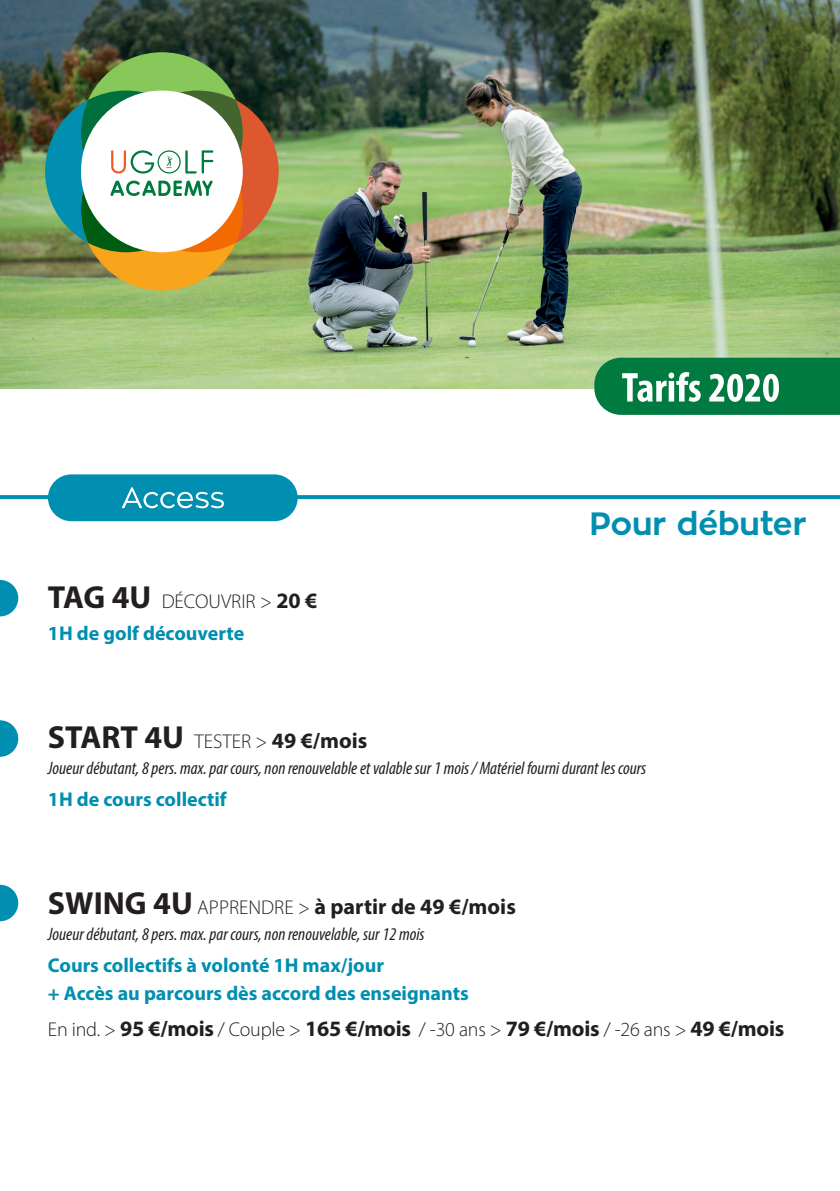
<style>
.page{position:relative;width:840px;height:1191px;background:#fff}
.page>*{position:absolute;margin:0;border:0;box-sizing:border-box;transform-origin:0 0}
.t1{font:700 32px "Zona Pro";color:#008fb0}
.t2{font:700 22px "Myriad Pro";letter-spacing:-.01em;color:#231f20}
.t3{font:700 20px/32px "Myriad Pro";color:#008fb0}
.t4{font:italic condensed 18px "Myriad Pro";color:#231f20}
.s1{font-size:32px;color:#231f20}
.s2{font-weight:300;color:#231f20}
.s3{font-size:22px;color:#231f20}
.s4{font-size:32px}
.s5{font-weight:300;font-size:20px}
</style>
<div class="page">
<img style="left:0;top:0;width:839px;height:388px">
<div style="left:45px;top:91px;width:162px;height:161px;background:#008fb0;border-radius:50%"></div>
<div style="left:117px;top:91px;width:161px;height:161px;background:#dd582e;border-radius:50%"></div>
<div style="left:81px;top:129px;width:162px;height:161px;background:#f9a51b;border-radius:50%"></div>
<div style="left:81px;top:52px;width:162px;height:162px;background:#88c75a;border-radius:50%"></div>
<svg style="left:81px;top:91px;width:162px;height:161px;background:#d0daca"></svg>
<svg style="left:594px;top:358px;width:245px;height:57px;background:#2b905e"></svg>
<svg style="left:0;top:495px;width:839px;height:4px;background:#0691b1"></svg>
<div style="left:48px;top:474px;width:249px;height:47px;background:#008fb0;border-radius:23px"></div>
<svg style="left:122px;top:487px;width:102px;height:21px"></svg>
<svg style="left:0;top:720px;width:18px;height:37px"></svg>
<svg style="left:0;top:580px;width:18px;height:36px"></svg>
<svg style="left:0;top:884px;width:18px;height:37px"></svg>
<p class="t3" style="left:48px;top:584px;width:271px"><span class="s1">TAG 4U</span> <span class="s2">DÉCOUVRIR &gt;</span> <span class="s3">20 €<br></span>1H de golf découverte</p>
<h1 class="t1" style="left:589px;top:502px;width:218px">Pour débuter</h1>
<p class="t2" style="left:48px;top:726px;width:321px"><span class="s4">START 4U</span> <span class="s5">TESTER &gt;</span> 49 €/mois</p>
<p class="t4" style="left:48px;top:757px;width:599px">Joueur débutant, 8 pers. max. par cours, non renouvelable et valable sur 1 mois / Matériel fourni durant les cours</p>
<p class="t3" style="left:48px;top:782px;width:180px">1H de cours collectif</p>
<p class="t2" style="left:48px;top:892px;width:469px"><span class="s4">SWING 4U</span> <span class="s5">APPRENDRE &gt;</span> à partir de 49 €/mois</p>
<p class="t4" style="left:48px;top:923px;width:378px">Joueur débutant, 8 pers. max. par cours, non renouvelable, sur 12 mois</p>
<p class="t3" style="left:48px;top:950px;width:422px;line-height:28px">Cours collectifs à volonté 1H max/jour<br>+ Accès au parcours dès accord des enseignants</p>
<p class="t2" style="left:48px;top:1014px;width:737px"><span class="s5">En ind. &gt;</span> 95 €/mois <span class="s5">/ Couple &gt;</span> 165 €/mois <span class="s5">/ -30 ans &gt;</span> 79 €/mois <span class="s5">/ -26 ans &gt;</span> 49 €/mois</p>
</div>
